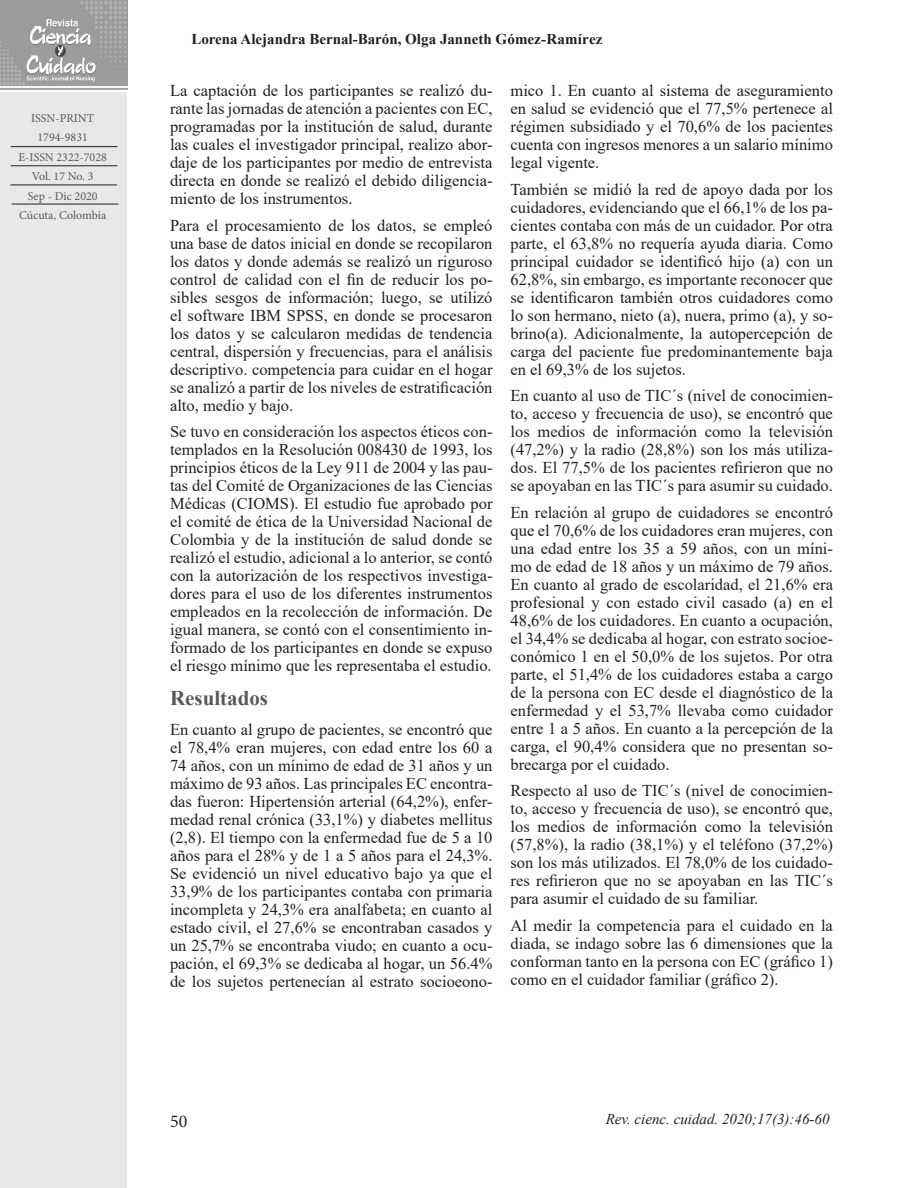
<style>
.page{position:relative;width:918px;height:1188px;background:#fff}
.page>*{position:absolute;margin:0;border:0;box-sizing:border-box;transform-origin:0 0}
.t1{font:700 21px "Times New Roman";color:#57585a}
.t2{font:18px "Minion Pro";color:#231f20}
.Párrafos{font:16.5px/18px "Times New Roman";color:#231f20;text-align:justify}
.Para_citar_este_arti{font:700 15px "Times New Roman";color:#231f20}
.Pie_-_Abreviatura_de{font:italic 15px "Times New Roman";color:#231f20}
.t3{font:12px "Minion Pro";color:#57585a}
</style>
<div class="page">
<div style="left:0;top:91px;width:126px;height:1097px;background:#e8e9e7"></div>
<img style="left:0;top:0;width:128px;height:90px">
<hr style="left:11px;top:146px;width:106px;height:1px;background:#231f20">
<hr style="left:11px;top:165px;width:106px;height:1px;background:#231f20">
<hr style="left:10px;top:185px;width:107px;height:1px;background:#231f20">
<hr style="left:12px;top:204px;width:106px;height:1px;background:#231f20">
<p class="t3" style="left:31px;top:110px;width:65px">ISSN-PRINT</p>
<p class="t3" style="left:38px;top:129px;width:52px">1794-9831</p>
<p class="t3" style="left:19px;top:149px;width:90px">E-ISSN 2322-7028</p>
<p class="t3" style="left:32px;top:168px;width:63px">Vol. 17 No. 3</p>
<p class="t3" style="left:28px;top:188px;width:71px">Sep - Dic 2020</p>
<p class="t3" style="left:19px;top:207px;width:89px">Cúcuta, Colombia</p>
<p class="Para_citar_este_arti" style="left:191px;top:28px;width:413px">Lorena Alejandra Bernal-Barón, Olga Janneth Gómez-Ramírez</p>
<p class="Párrafos" style="left:170px;top:81px;width:324px">La captación de los participantes se realizó du&shy;rante las jornadas de atención a pacientes con EC, programadas por la institución de salud, durante las cuales el investigador principal, realizo abor&shy;daje de los participantes por medio de entrevista directa en donde se realizó el debido diligencia&shy;miento de los instrumentos.</p>
<p class="Párrafos" style="left:170px;top:216px;width:324px">Para el procesamiento de los datos, se empleó una base de datos inicial en donde se recopilaron los datos y donde además se realizó un riguroso control de calidad con el fin de reducir los po&shy;sibles sesgos de información; luego, se utilizó el software IBM SPSS, en donde se procesaron los datos y se calcularon medidas de tendencia central, dispersión y frecuencias, para el análisis descriptivo. competencia para cuidar en el hogar se analizó a partir de los niveles de estratificación alto, medio y bajo.</p>
<p class="Párrafos" style="left:170px;top:422px;width:324px">Se tuvo en consideración los aspectos éticos con&shy;templados en la Resolución 008430 de 1993, los principios éticos de la Ley 911 de 2004 y las pau&shy;tas del Comité de Organizaciones de las Ciencias Médicas (CIOMS). El estudio fue aprobado por el comité de ética de la Universidad Nacional de Colombia y de la institución de salud donde se realizó el estudio, adicional a lo anterior, se contó con la autorización de los respectivos investiga&shy;dores para el uso de los diferentes instrumentos empleados en la recolección de información. De igual manera, se contó con el consentimiento in&shy;formado de los participantes en donde se expuso el riesgo mínimo que les representaba el estudio.</p>
<p class="t1" style="left:170px;top:683px;width:100px">Resultados</p>
<p class="Párrafos" style="left:170px;top:720px;width:324px">En cuanto al grupo de pacientes, se encontró que el 78,4% eran mujeres, con edad entre los 60 a 74 años, con un mínimo de edad de 31 años y un máximo de 93 años. Las principales EC encontra&shy;das fueron: Hipertensión arterial (64,2%), enfer&shy;medad renal crónica (33,1%) y diabetes mellitus (2,8). El tiempo con la enfermedad fue de 5 a 10 años para el 28% y de 1 a 5 años para el 24,3%.<br>Se evidenció un nivel educativo bajo ya que el 33,9% de los participantes contaba con primaria incompleta y 24,3% era analfabeta; en cuanto al estado civil, el 27,6% se encontraban casados y un 25,7% se encontraba viudo; en cuanto a ocu&shy;pación, el 69,3% se dedicaba al hogar, un 56.4% de los sujetos pertenecían al estrato socioeono-</p>
<p class="Párrafos" style="left:511px;top:81px;width:324px">mico 1. En cuanto al sistema de aseguramiento en salud se evidenció que el 77,5% pertenece al régimen subsidiado y el 70,6% de los pacientes cuenta con ingresos menores a un salario mínimo legal vigente.</p>
<p class="Párrafos" style="left:511px;top:180px;width:324px">También se midió la red de apoyo dada por los cuidadores, evidenciando que el 66,1% de los pa&shy;cientes contaba con más de un cuidador. Por otra parte, el 63,8% no requería ayuda diaria. Como principal cuidador se identificó hijo (a) con un 62,8%, sin embargo, es importante reconocer que se identificaron también otros cuidadores como lo son hermano, nieto (a), nuera, primo (a), y so&shy;brino(a). Adicionalmente, la autopercepción de carga del paciente fue predominantemente baja en el 69,3% de los sujetos.</p>
<p class="Párrafos" style="left:511px;top:386px;width:324px">En cuanto al uso de TIC´s (nivel de conocimien&shy;to, acceso y frecuencia de uso), se encontró que los medios de información como la televisión (47,2%) y la radio (28,8%) son los más utiliza&shy;dos. El 77,5% de los pacientes refirieron que no se apoyaban en las TIC´s para asumir su cuidado.</p>
<p class="Párrafos" style="left:511px;top:503px;width:324px">En relación al grupo de cuidadores se encontró que el 70,6% de los cuidadores eran mujeres, con una edad entre los 35 a 59 años, con un míni&shy;mo de edad de 18 años y un máximo de 79 años.<br>En cuanto al grado de escolaridad, el 21,6% era profesional y con estado civil casado (a) en el 48,6% de los cuidadores. En cuanto a ocupación, el 34,4% se dedicaba al hogar, con estrato socioe&shy;conómico 1 en el 50,0% de los sujetos. Por otra parte, el 51,4% de los cuidadores estaba a cargo de la persona con EC desde el diagnóstico de la enfermedad y el 53,7% llevaba como cuidador entre 1 a 5 años. En cuanto a la percepción de la carga, el 90,4% considera que no presentan so&shy;brecarga por el cuidado.</p>
<p class="Párrafos" style="left:511px;top:781px;width:324px">Respecto al uso de TIC´s (nivel de conocimien&shy;to, acceso y frecuencia de uso), se encontró que, los medios de información como la televisión (57,8%), la radio (38,1%) y el teléfono (37,2%) son los más utilizados. El 78,0% de los cuidado&shy;res refirieron que no se apoyaban en las TIC´s para asumir el cuidado de su familiar.</p>
<p class="Párrafos" style="left:511px;top:916px;width:324px">Al medir la competencia para el cuidado en la diada, se indago sobre las 6 dimensiones que la conforman tanto en la persona con EC (gráfico 1) como en el cuidador familiar (gráfico 2).</p>
<p class="t2" style="left:170px;top:1109px;width:19px">50</p>
<p class="Pie_-_Abreviatura_de" style="left:606px;top:1109px;width:225px">Rev. cienc. cuidad. 2020;17(3):46-60</p>
</div>
